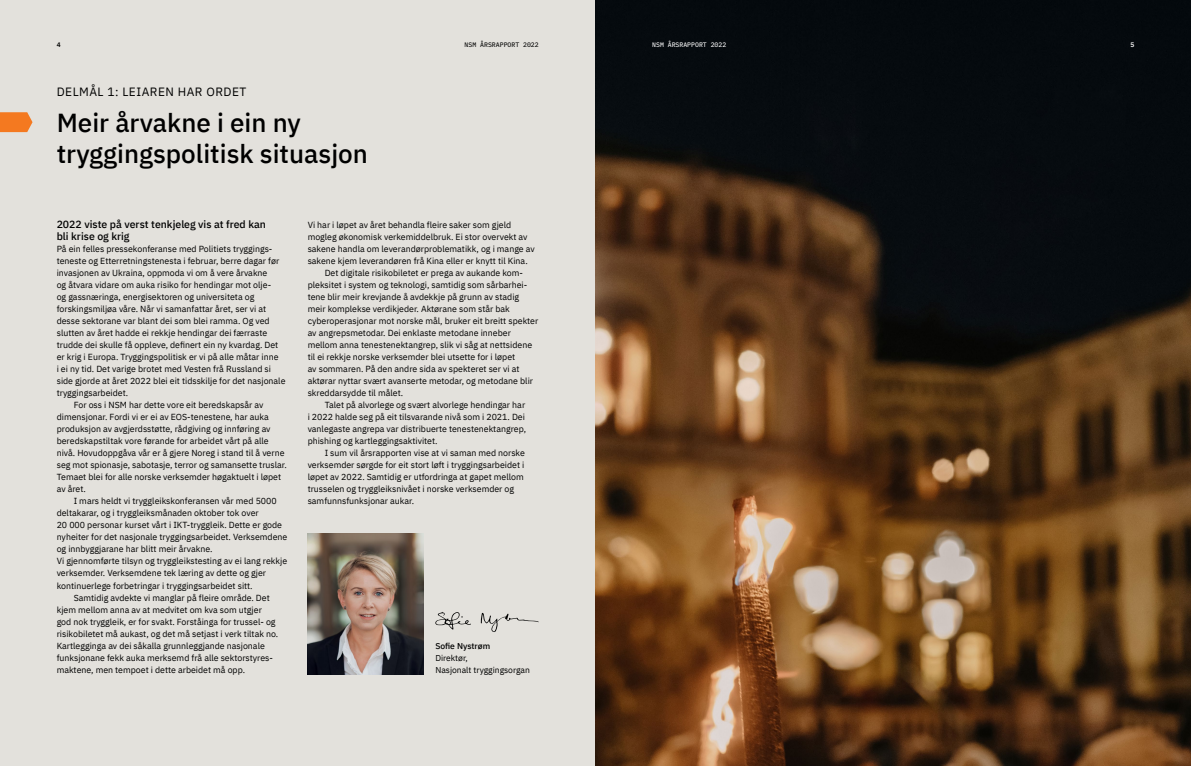
<style>
.page{position:relative;width:1191px;height:766px;background:#fff}
.page>*{position:absolute;margin:0;border:0;box-sizing:border-box;transform-origin:0 0}
.t1{font:500 26px/31.2px "IBM Plex Sans";color:#000}
.t2{font:12px "IBM Plex Sans";letter-spacing:.04em;color:#000}
.t3{font:500 10.5px/12px "IBM Plex Sans";color:#000}
.t4{font:8.8px "IBM Plex Sans";color:#000}
.t5{font:8.5px/12px "IBM Plex Sans";color:#000}
.t6{font:500 8.5px "IBM Plex Sans";letter-spacing:-.005em;color:#000}
.t7{font:6.5px "IBM Plex Mono Text";color:#000}
.t8{font:6.5px "IBM Plex Mono Text";color:#fff}
.t9{font:600 6.5px "IBM Plex Mono";color:#000}
.t10{font:600 6.5px "IBM Plex Mono";color:#fff}
</style>
<div class="page">
<div style="left:0;top:0;width:1191px;height:765px;background:#e3e1dc"></div>
<svg style="left:481px;top:612px;width:58px;height:20px"></svg>
<svg style="left:435px;top:612px;width:36px;height:17px"></svg>
<img style="left:308px;top:533px;width:115px;height:141px">
<img style="left:595px;top:0;width:596px;height:765px">
<svg style="left:0;top:112px;width:33px;height:20px"></svg>
<p class="t9" style="left:57px;top:40px;width:5px">4</p>
<p class="t7" style="left:464px;top:40px;width:76px">NSM ÅRSRAPPORT 2022</p>
<p class="t8" style="left:652px;top:40px;width:76px">NSM ÅRSRAPPORT 2022</p>
<p class="t10" style="left:1130px;top:40px;width:5px">5</p>
<h2 class="t2" style="left:57px;top:83px;width:191px">DELMÅL 1: LEIAREN HAR ORDET</h2>
<h1 class="t1" style="left:57px;top:105px;width:313px">Meir årvakne i ein ny tryggingspolitisk situasjon</h1>
<p class="t3" style="left:57px;top:217px;width:211px">2022 viste på verst tenkjeleg vis at fred kan bli krise og krig</p>
<p class="t4" style="left:57px;top:242px;width:217px">På ein felles pressekonferanse med Politiets tryggings-</p>
<p class="t4" style="left:57px;top:254px;width:224px">teneste og Etterretningstenesta i februar, berre dagar før</p>
<p class="t4" style="left:57px;top:266px;width:212px">invasjonen av Ukraina, oppmoda vi om å vere årvakne</p>
<p class="t4" style="left:57px;top:278px;width:216px">og åtvara vidare om auka risiko for hendingar mot olje-</p>
<p class="t4" style="left:57px;top:290px;width:199px">og gassnæringa, energisektoren og universiteta og</p>
<p class="t4" style="left:57px;top:302px;width:211px">forskingsmiljøa våre. Når vi samanfattar året, ser vi at</p>
<p class="t4" style="left:57px;top:314px;width:214px">desse sektorane var blant dei som blei ramma. Og ved</p>
<p class="t4" style="left:57px;top:326px;width:212px">slutten av året hadde ei rekkje hendingar dei færraste</p>
<p class="t4" style="left:57px;top:338px;width:223px">trudde dei skulle få oppleve, definert ein ny kvardag. Det</p>
<p class="t4" style="left:57px;top:350px;width:223px">er krig i Europa. Tryggingspolitisk er vi på alle måtar inne</p>
<p class="t4" style="left:57px;top:362px;width:216px">i ei ny tid. Det varige brotet med Vesten frå Russland si</p>
<p class="t4" style="left:57px;top:374px;width:230px">side gjorde at året 2022 blei eit tidsskilje for det nasjonale</p>
<p class="t4" style="left:57px;top:386px;width:73px">tryggingsarbeidet.</p>
<p class="t4" style="left:74px;top:398px;width:191px">For oss i NSM har dette vore eit beredskapsår av</p>
<p class="t4" style="left:57px;top:410px;width:214px">dimensjonar. Fordi vi er ei av EOS-tenestene, har auka</p>
<p class="t4" style="left:57px;top:422px;width:215px">produksjon av avgjerdsstøtte, rådgiving og innføring av</p>
<p class="t4" style="left:57px;top:434px;width:213px">beredskapstiltak vore førande for arbeidet vårt på alle</p>
<p class="t4" style="left:57px;top:446px;width:229px">nivå. Hovudoppgåva vår er å gjere Noreg i stand til å verne</p>
<p class="t4" style="left:57px;top:458px;width:232px">seg mot spionasje, sabotasje, terror og samansette truslar.</p>
<p class="t4" style="left:57px;top:470px;width:226px">Temaet blei for alle norske verksemder høgaktuelt i løpet</p>
<p class="t4" style="left:57px;top:482px;width:31px">av året.</p>
<p class="t4" style="left:74px;top:494px;width:204px">I mars heldt vi tryggleikskonferansen vår med 5000</p>
<p class="t4" style="left:57px;top:506px;width:203px">deltakarar, og i tryggleiksmånaden oktober tok over</p>
<p class="t4" style="left:57px;top:518px;width:227px">20 000 personar kurset vårt i IKT-tryggleik. Dette er gode</p>
<p class="t4" style="left:57px;top:530px;width:232px">nyheiter for det nasjonale tryggingsarbeidet. Verksemdene</p>
<p class="t4" style="left:57px;top:542px;width:157px">og innbyggjarane har blitt meir årvakne.</p>
<p class="t4" style="left:57px;top:554px;width:232px">Vi gjennomførte tilsyn og tryggleikstesting av ei lang rekkje</p>
<p class="t4" style="left:57px;top:566px;width:211px">verksemder. Verksemdene tek læring av dette og gjer</p>
<p class="t4" style="left:57px;top:578px;width:197px">kontinuerlege forbetringar i tryggingsarbeidet sitt.</p>
<p class="t4" style="left:74px;top:590px;width:197px">Samtidig avdekte vi manglar på fleire område. Det</p>
<p class="t4" style="left:57px;top:602px;width:207px">kjem mellom anna av at medvitet om kva som utgjer</p>
<p class="t4" style="left:57px;top:614px;width:220px">god nok tryggleik, er for svakt. Forståinga for trussel- og</p>
<p class="t4" style="left:57px;top:626px;width:223px">risikobiletet må aukast, og det må setjast i verk tiltak no.</p>
<p class="t4" style="left:57px;top:638px;width:210px">Kartlegginga av dei såkalla grunnleggjande nasjonale</p>
<p class="t4" style="left:57px;top:650px;width:218px">funksjonane fekk auka merksemd frå alle sektorstyres-</p>
<p class="t4" style="left:57px;top:662px;width:190px">maktene, men tempoet i dette arbeidet må opp.</p>
<p class="t4" style="left:308px;top:218px;width:205px">Vi har i løpet av året behandla fleire saker som gjeld</p>
<p class="t4" style="left:308px;top:230px;width:221px">mogleg økonomisk verkemiddelbruk. Ei stor overvekt av</p>
<p class="t4" style="left:308px;top:242px;width:229px">sakene handla om leverandørproblematikk, og i mange av</p>
<p class="t4" style="left:308px;top:254px;width:222px">sakene kjem leverandøren frå Kina eller er knytt til Kina.</p>
<p class="t4" style="left:325px;top:266px;width:200px">Det digitale risikobiletet er prega av aukande kom-</p>
<p class="t4" style="left:308px;top:278px;width:221px">pleksitet i system og teknologi, samtidig som sårbarhei-</p>
<p class="t4" style="left:308px;top:290px;width:213px">tene blir meir krevjande å avdekkje på grunn av stadig</p>
<p class="t4" style="left:308px;top:302px;width:204px">meir komplekse verdikjeder. Aktørane som står bak</p>
<p class="t4" style="left:308px;top:314px;width:232px">cyberoperasjonar mot norske mål, bruker eit breitt spekter</p>
<p class="t4" style="left:308px;top:326px;width:205px">av angrepsmetodar. Dei enklaste metodane inneber</p>
<p class="t4" style="left:308px;top:338px;width:226px">mellom anna tenestenektangrep, slik vi såg at nettsidene</p>
<p class="t4" style="left:308px;top:350px;width:209px">til ei rekkje norske verksemder blei utsette for i løpet</p>
<p class="t4" style="left:308px;top:362px;width:213px">av sommaren. På den andre sida av spekteret ser vi at</p>
<p class="t4" style="left:308px;top:374px;width:227px">aktørar nyttar svært avanserte metodar, og metodane blir</p>
<p class="t4" style="left:308px;top:386px;width:97px">skreddarsydde til målet.</p>
<p class="t4" style="left:325px;top:398px;width:202px">Talet på alvorlege og svært alvorlege hendingar har</p>
<p class="t4" style="left:308px;top:410px;width:219px">i 2022 halde seg på eit tilsvarande nivå som i 2021. Dei</p>
<p class="t4" style="left:308px;top:422px;width:220px">vanlegaste angrepa var distribuerte tenestenektangrep,</p>
<p class="t4" style="left:308px;top:434px;width:131px">phishing og kartleggingsaktivitet.</p>
<p class="t4" style="left:325px;top:446px;width:202px">I sum vil årsrapporten vise at vi saman med norske</p>
<p class="t4" style="left:308px;top:458px;width:218px">verksemder sørgde for eit stort løft i tryggingsarbeidet i</p>
<p class="t4" style="left:308px;top:470px;width:218px">løpet av 2022. Samtidig er utfordringa at gapet mellom</p>
<p class="t4" style="left:308px;top:482px;width:208px">trusselen og tryggleiksnivået i norske verksemder og</p>
<p class="t4" style="left:308px;top:494px;width:108px">samfunnsfunksjonar aukar.</p>
<p class="t6" style="left:435px;top:638px;width:56px">Sofie Nystrøm</p>
<p class="t5" style="left:435px;top:650px;width:96px">Direktør,<br>Nasjonalt tryggingsorgan</p>
</div>
